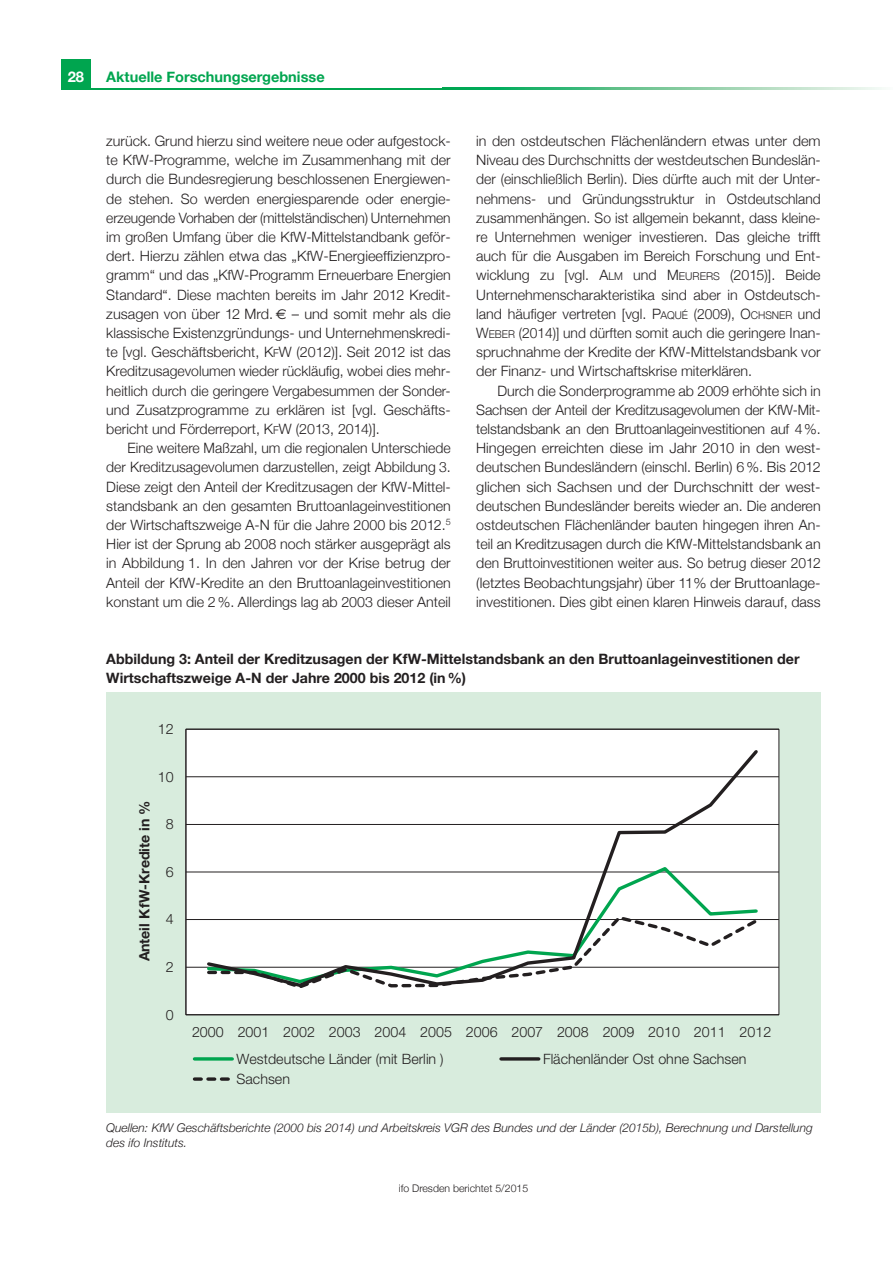
<style>
.page{position:relative;width:893px;height:1263px;background:#fff}
.page>*{position:absolute;margin:0;border:0;box-sizing:border-box;transform-origin:0 0}
.t1{font:700 14.7px "Helvetica Neue";color:#fff}
.t2{font:700 14.55px "Helvetica Neue";color:#00a54f}
.t3{font:300 14.25px/19.2px "Helvetica Neue";color:#231f20;text-align:justify}
.t4{font:700 14.25px/18.8px "Helvetica Neue";color:#231f20}
.t5{font:italic 300 12px/15px "Helvetica Neue";color:#231f20}
.t6{font:300 10.5px "Helvetica Neue";color:#231f20}
.s1{font-family:"Euro Sans";font-weight:400}
.s2{font-size:10.65px}
</style>
<div class="page">
<div style="left:61px;top:60px;width:30px;height:29px;background:#00a54f"></div>
<hr style="left:61px;top:88px;width:382px;height:1px;background:#00a54f">
<svg style="left:443px;top:88px;width:439px;height:1px"></svg>
<div style="left:106px;top:692px;width:715px;height:420px;background:#d8ecdd"></div>
<div style="left:186px;top:729px;width:593px;height:286px;background:#fff"></div>
<hr style="left:186px;top:967px;width:593px;height:1px;background:#231f20">
<hr style="left:186px;top:919px;width:593px;height:1px;background:#231f20">
<hr style="left:186px;top:872px;width:593px;height:1px;background:#231f20">
<hr style="left:186px;top:824px;width:593px;height:1px;background:#231f20">
<hr style="left:186px;top:776px;width:593px;height:1px;background:#231f20">
<hr style="left:186px;top:729px;width:593px;height:1px;background:#231f20">
<hr style="left:186px;top:729px;width:1px;height:286px;background:#231f20">
<hr style="left:186px;top:1014px;width:593px;height:1px;background:#231f20">
<svg style="left:205px;top:750px;width:556px;height:164px"></svg>
<svg style="left:205px;top:914px;width:556px;height:74px"></svg>
<hr style="left:194px;top:1057px;width:38px;height:3px;background:#00a54f">
<hr style="left:501px;top:1057px;width:38px;height:3px;background:#231f20">
<svg style="left:194px;top:1077px;width:36px;height:4px"></svg>
<p class="t1" style="left:68px;top:68px;width:18px">28</p>
<p class="t2" style="left:106px;top:68px;width:220px">Aktuelle Forschungsergebnisse</p>
<p class="t3" style="left:106px;top:131px;width:346px">zurück. Grund hierzu sind weitere neue oder aufgestock&shy;te KfW-Programme, welche im Zusammenhang mit der durch die Bundesregierung beschlossenen Energiewen&shy;de stehen. So werden energiesparende oder energie&shy;erzeugende Vorhaben der (mittelständischen) Unternehmen im großen Umfang über die KfW-Mittelstandbank geför&shy;dert. Hierzu zählen etwa das „KfW-Energieeffizienzpro&shy;gramm“ und das „KfW-Programm Erneuerbare Energien Standard“. Diese machten bereits im Jahr 2012 Kredit&shy;zusagen von über 12 Mrd. <span class="s1">€</span> – und somit mehr als die klassische Existenzgründungs- und Unternehmenskredi&shy;te [vgl. Geschäftsbericht, K<span class="s2">F</span>W (2012)]. Seit 2012 ist das Kreditzusagevolumen wieder rückläufig, wobei dies mehr&shy;heitlich durch die geringere Vergabesummen der Sonder&shy;und Zusatzprogramme zu erklären ist [vgl. Geschäfts&shy;bericht und Förderreport, K<span class="s2">F</span>W (2013, 2014)].</p>
<p class="t3" style="left:106px;top:438px;width:346px;text-indent:21px">Eine weitere Maßzahl, um die regionalen Unterschiede der Kreditzusagevolumen darzustellen, zeigt Abbildung 3.<br>Diese zeigt den Anteil der Kreditzusagen der KfW-Mittel&shy;standsbank an den gesamten Bruttoanlageinvestitionen der Wirtschaftszweige A-N für die Jahre 2000 bis 2012.<sup>5<br></sup>Hier ist der Sprung ab 2008 noch stärker ausgeprägt als in Abbildung 1. In den Jahren vor der Krise betrug der Anteil der KfW-Kredite an den Bruttoanlageinvestitionen konstant um die 2%. Allerdings lag ab 2003 dieser Anteil</p>
<p class="t3" style="left:476px;top:131px;width:346px">in den ostdeutschen Flächenländern etwas unter dem Niveau des Durchschnitts der westdeutschen Bundeslän&shy;der (einschließlich Berlin). Dies dürfte auch mit der Unter&shy;nehmens- und Gründungsstruktur in Ostdeutschland zusammenhängen. So ist allgemein bekannt, dass kleine&shy;re Unternehmen weniger investieren. Das gleiche trifft auch für die Ausgaben im Bereich Forschung und Ent&shy;wicklung zu [vgl. A<span class="s2">LM</span> und M<span class="s2">EURERS</span> (2015)]. Beide Unternehmenscharakteristika sind aber in Ostdeutsch&shy;land häufiger vertreten [vgl. P<span class="s2">AQUé</span> (2009), O<span class="s2">CHSNER</span> und W<span class="s2">EBER</span> (2014)] und dürften somit auch die geringere Inan&shy;spruchnahme der Kredite der KfW-Mittelstandsbank vor der Finanz- und Wirtschaftskrise miterklären.</p>
<p class="t3" style="left:476px;top:381px;width:346px;text-indent:21px">Durch die Sonderprogramme ab 2009 erhöhte sich in Sachsen der Anteil der Kreditzusagevolumen der KfW-Mit&shy;telstandsbank an den Bruttoanlageinvestitionen auf 4%.<br>Hingegen erreichten diese im Jahr 2010 in den west&shy;deutschen Bundesländern (einschl. Berlin) 6%. Bis 2012 glichen sich Sachsen und der Durchschnitt der west&shy;deutschen Bundesländer bereits wieder an. Die anderen ostdeutschen Flächenländer bauten hingegen ihren An&shy;teil an Kreditzusagen durch die KfW-Mittelstandsbank an den Bruttoinvestitionen weiter aus. So betrug dieser 2012 (letztes Beobachtungsjahr) über 11% der Bruttoanlage&shy;investitionen. Dies gibt einen klaren Hinweis darauf, dass</p>
<p class="t4" style="left:106px;top:649px;width:695px">Abbildung 3: Anteil der Kreditzusagen der KfW-Mittelstandsbank an den Bruttoanlageinvestitionen der<br>Wirtschaftszweige A-N der Jahre 2000 bis 2012 (in%)</p>
<p class="t3" style="left:158px;top:720px;width:17px">12</p>
<p class="t4" style="left:136px;top:961px;width:163px;rotate:-90deg">Anteil KfW-Kredite in %</p>
<p class="t3" style="left:158px;top:768px;width:17px">10</p>
<p class="t3" style="left:166px;top:816px;width:9px">8</p>
<p class="t3" style="left:166px;top:863px;width:9px">6</p>
<p class="t3" style="left:166px;top:911px;width:9px">4</p>
<p class="t3" style="left:166px;top:958px;width:9px">2</p>
<p class="t3" style="left:166px;top:1006px;width:9px">0</p>
<p class="t3" style="left:192px;top:1024px;width:581px">2000 2001 2002 2003 2004 2005 2006 2007 2008 2009 2010 2011 2012</p>
<p class="t3" style="left:236px;top:1050px;width:209px">Westdeutsche Länder (mit Berlin )</p>
<p class="t3" style="left:543px;top:1050px;width:205px">Flächenländer Ost ohne Sachsen</p>
<p class="t3" style="left:236px;top:1070px;width:55px">Sachsen</p>
<p class="t5" style="left:106px;top:1120px;width:708px">Quellen: KfW Geschäftsberichte (2000 bis 2014) und Arbeitskreis VGR des Bundes und der Länder (2015b), Berechnung und Darstellung des ifo Instituts.</p>
<p class="t6" style="left:399px;top:1182px;width:131px">ifo Dresden berichtet 5/2015</p>
</div>
